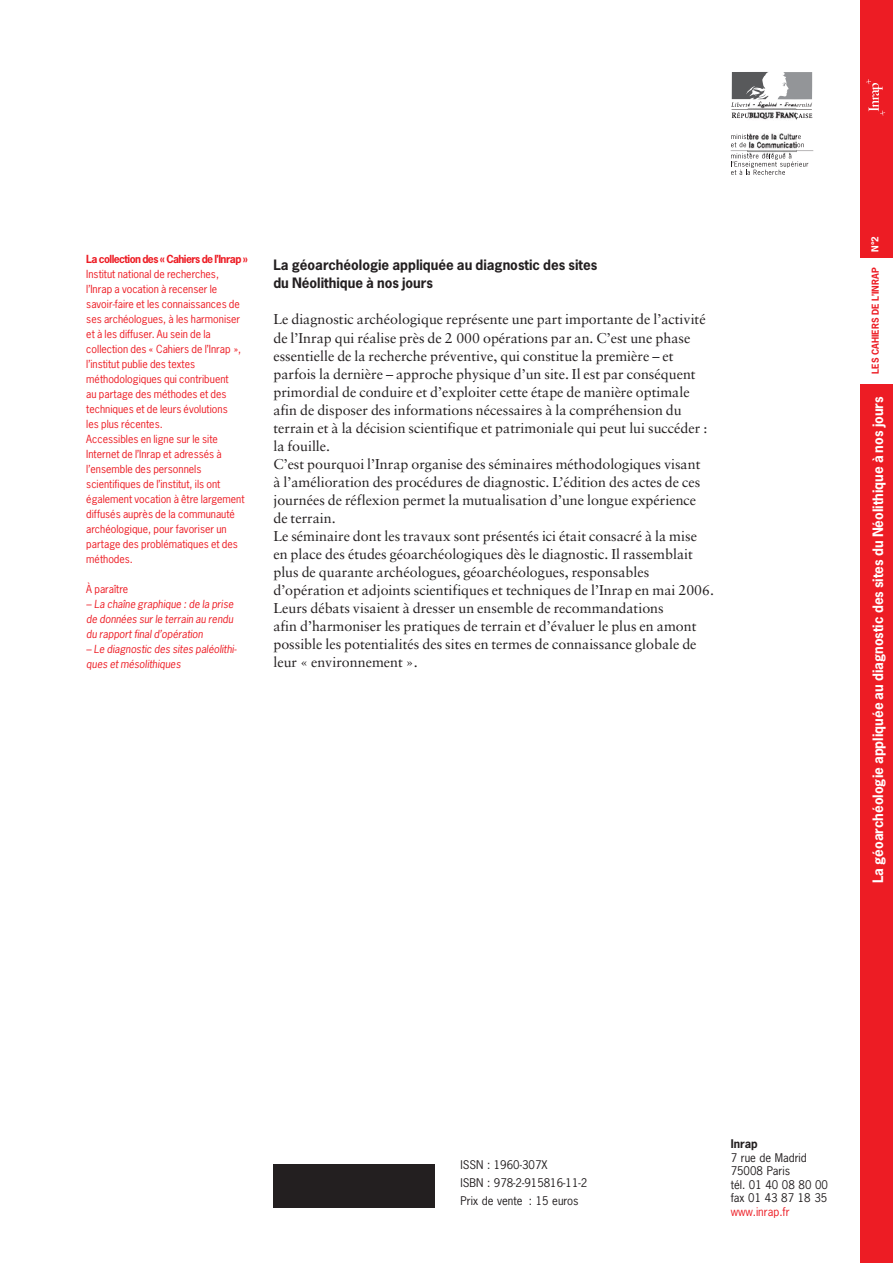
<style>
.page{position:relative;width:893px;height:1263px;background:#fff}
.page>*{position:absolute;margin:0;border:0;box-sizing:border-box;transform-origin:0 0}
.t1{font:14.25px/18px "Sabon";color:#231f20}
.t2{font:700 13.5px "News Gothic";color:#fff}
.t3{font:700 13.5px/18px "News Gothic";color:#231f20}
.t4{font:11.25px/13.5px "News Gothic";color:#231f20}
.t5{font:11.25px "News Gothic";color:#ed1c24}
.t6{font:700 11.25px "News Gothic";color:#231f20}
.t7{font:10.5px/15px "News Gothic";color:#ed1c24}
.t8{font:italic 10.5px/15px "News Gothic";color:#ed1c24;text-align:justify}
.t9{font:700 10.5px "News Gothic";letter-spacing:-.055em;color:#ed1c24}
.t10{font:700 9px "News Gothic";color:#ed1c24}
.t11{font:700 9px "News Gothic";color:#fff}
</style>
<div class="page">
<div style="left:861px;top:0;width:32px;height:1263px;background:#ed1c24"></div>
<div style="left:859px;top:258px;width:34px;height:126px;background:#fff"></div>
<svg style="left:866px;top:79px;width:19px;height:37px"></svg>
<img style="left:749px;top:119px;width:42px;height:15px">
<svg style="left:731px;top:72px;width:82px;height:47px"></svg>
<svg style="left:731px;top:134px;width:82px;height:41px"></svg>
<div style="left:273px;top:1165px;width:162px;height:43px;background:#231f20"></div>
<p class="t9" style="left:86px;top:254px;width:163px">La collection des « Cahiers de l’Inrap »</p>
<p class="t7" style="left:86px;top:267px;width:160px">Institut national de recherches, l’Inrap a vocation à recenser le savoir-faire et les connaissances de ses archéologues, à les harmoniser et à les diffuser. Au sein de la collection des « Cahiers de l’Inrap », l’institut publie des textes méthodologiques qui contribuent<br>au partage des méthodes et des techniques et de leurs évolutions<br>les plus récentes.<br>Accessibles en ligne sur le site<br>Internet de l’Inrap et adressés à l’ensemble des personnels scientifiques de l’institut, ils ont également vocation à être largement diffusés auprès de la communauté archéologique, pour favoriser un partage des problématiques et des méthodes.</p>
<p class="t7" style="left:86px;top:582px;width:43px">À paraître</p>
<p class="t8" style="left:86px;top:597px;width:149px">– La chaîne graphique : de la prise de données sur le terrain au rendu du rapport final d’opération</p>
<p class="t8" style="left:86px;top:642px;width:152px">– Le diagnostic des sites paléolithi&shy;ques et mésolithiques</p>
<p class="t3" style="left:273px;top:257px;width:325px">La géoarchéologie appliquée au diagnostic des sites du Néolithique à nos jours</p>
<p class="t1" style="left:273px;top:312px;width:442px">Le diagnostic archéologique représente une part importante de l’activité de l’Inrap qui réalise près de 2 000 opérations par an. C’est une phase essentielle de la recherche préventive, qui constitue la première – et parfois la dernière – approche physique d’un site. Il est par conséquent primordial de conduire et d’exploiter cette étape de manière optimale afin de disposer des informations nécessaires à la compréhension du terrain et à la décision scientifique et patrimoniale qui peut lui succéder : la fouille.<br>C’est pourquoi l’Inrap organise des séminaires méthodologiques visant<br>à l’amélioration des procédures de diagnostic. L’édition des actes de ces journées de réflexion permet la mutualisation d’une longue expérience<br>de terrain.<br>Le séminaire dont les travaux sont présentés ici était consacré à la mise en place des études géoarchéologiques dès le diagnostic. Il rassemblait plus de quarante archéologues, géoarchéologues, responsables d’opération et adjoints scientifiques et techniques de l’Inrap en mai 2006.<br>Leurs débats visaient à dresser un ensemble de recommandations<br>afin d’harmoniser les pratiques de terrain et d’évaluer le plus en amont possible les potentialités des sites en termes de connaissance globale de leur « environnement ».</p>
<p class="t11" style="left:872px;top:252px;width:17px;rotate:-90deg">N°2</p>
<p class="t10" style="left:872px;top:374px;width:108px;rotate:-90deg">LES CAHIERS DE L’INRAP</p>
<p class="t2" style="left:872px;top:883px;width:488px;rotate:-90deg">La géoarchéologie appliquée au diagnostic des sites du Néolithique à nos jours</p>
<p class="t4" style="left:461px;top:1157px;width:128px;line-height:18px">ISSN : 1960-307X<br>ISBN : 978-2-915816-11-2<br>Prix de vente : 15 euros</p>
<p class="t6" style="left:731px;top:1139px;width:29px">Inrap</p>
<p class="t4" style="left:731px;top:1152px;width:99px">7 rue de Madrid<br>75008 Paris<br>tél. 01 40 08 80 00 fax 01 43 87 18 35</p>
<p class="t5" style="left:731px;top:1207px;width:61px">www.inrap.fr</p>
</div>
